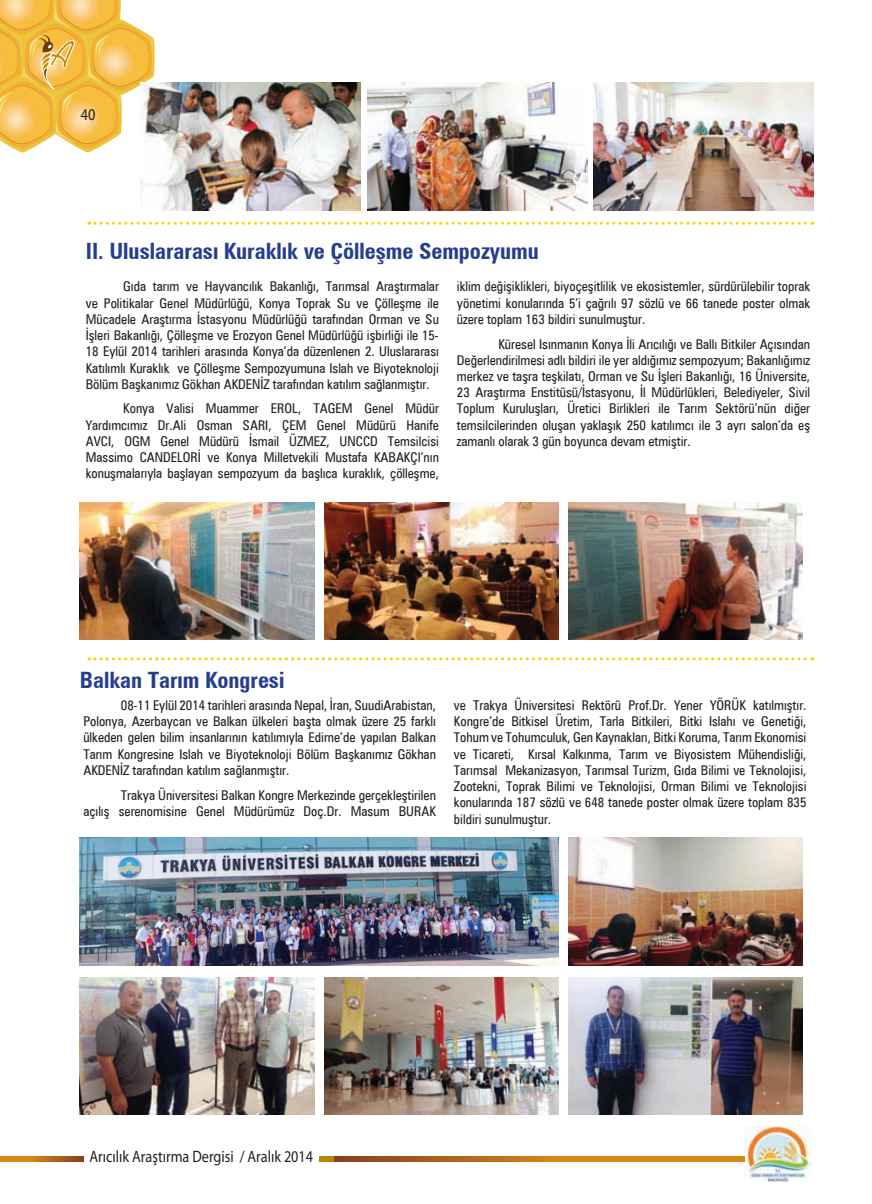
<style>
.page{position:relative;width:872px;height:1204px;background:#fff}
.page>*{position:absolute;margin:0;border:0;box-sizing:border-box;transform-origin:0 0}
.t1{font:700 condensed 22.5px "Zurich BT";color:#253f8e}
.t2{font:16.5px "Myriad Pro";color:#231f20;scale:.86 1}
.t3{font:condensed 13.5px/16.2px "Zurich BT";color:#231f20;text-align:justify}
</style>
<div class="page">
<div style="left:320px;top:1156px;width:424px;height:5px;background:#b88609"></div>
<svg style="left:0;top:0;width:155px;height:153px;background:#f4c766"></svg>
<img style="left:744px;top:1126px;width:67px;height:55px">
<svg style="left:0;top:1156px;width:83px;height:5px"></svg>
<svg style="left:334px;top:1156px;width:410px;height:5px;background:#bf7319"></svg>
<img style="left:80px;top:503px;width:234px;height:136px">
<img style="left:324px;top:503px;width:234px;height:136px">
<img style="left:568px;top:503px;width:235px;height:136px">
<svg style="left:89px;top:222px;width:724px;height:3px"></svg>
<svg style="left:89px;top:657px;width:724px;height:3px"></svg>
<img style="left:141px;top:82px;width:220px;height:129px">
<img style="left:367px;top:82px;width:220px;height:129px">
<img style="left:593px;top:82px;width:220px;height:129px">
<img style="left:80px;top:837px;width:478px;height:128px">
<img style="left:80px;top:977px;width:234px;height:136px">
<img style="left:324px;top:977px;width:234px;height:136px">
<img style="left:568px;top:837px;width:235px;height:128px">
<img style="left:568px;top:977px;width:235px;height:136px">
<p class="t2" style="left:81px;top:105px;width:18px">40</p>
<h1 class="t1" style="left:86px;top:237px;width:454px">II. Uluslararası Kuraklık ve Çölleşme Sempozyumu</h1>
<p class="t3" style="left:86px;top:278px;width:355px;text-indent:38px">Gıda tarım ve Hayvancılık Bakanlığı, Tarımsal Araştırmalar ve Politikalar Genel Müdürlüğü, Konya Toprak Su ve Çölleşme ile Mücadele Araştırma İstasyonu Müdürlüğü tarafından Orman ve Su İşleri Bakanlığı, Çölleşme ve Erozyon Genel Müdürlüğü işbirliği ile 15- 18 Eylül 2014 tarihleri arasında Konya’da düzenlenen 2. Uluslararası Katılımlı Kuraklık ve Çölleşme Sempozyumuna Islah ve Biyoteknoloji Bölüm Başkanımız Gökhan AKDENİZ tarafından katılım sağlanmıştır.</p>
<p class="t3" style="left:86px;top:400px;width:355px;text-indent:38px">Konya Valisi Muammer EROL, TAGEM Genel Müdür Yardımcımız Dr.Ali Osman SARI, ÇEM Genel Müdürü Hanife AVCI, OGM Genel Müdürü İsmail ÜZMEZ, UNCCD Temsilcisi Massimo CANDELORİ ve Konya Milletvekili Mustafa KABAKÇI’nın konuşmalarıyla başlayan sempozyum da başlıca kuraklık, çölleşme,</p>
<p class="t3" style="left:457px;top:278px;width:355px">iklim değişiklikleri, biyoçeşitlilik ve ekosistemler, sürdürülebilir toprak yönetimi konularında 5’i çağrılı 97 sözlü ve 66 tanede poster olmak üzere toplam 163 bildiri sunulmuştur.</p>
<p class="t3" style="left:457px;top:335px;width:355px;text-indent:41px">Küresel Isınmanın Konya İli Arıcılığı ve Ballı Bitkiler Açısından Değerlendirilmesi adlı bildiri ile yer aldığımız sempozyum; Bakanlığımız merkez ve taşra teşkilatı, Orman ve Su İşleri Bakanlığı, 16 Üniversite, 23 Araştırma Enstitüsü/İstasyonu, İl Müdürlükleri, Belediyeler, Sivil Toplum Kuruluşları, Üretici Birlikleri ile Tarım Sektörü’nün diğer temsilcilerinden oluşan yaklaşık 250 katılımcı ile 3 ayrı salon’da eş zamanlı olarak 3 gün boyunca devam etmiştir.</p>
<h1 class="t1" style="left:80px;top:666px;width:206px">Balkan Tarım Kongresi</h1>
<p class="t3" style="left:83px;top:697px;width:354px;text-indent:38px">08-11 Eylül 2014 tarihleri arasında Nepal, İran, SuudiArabistan, Polonya, Azerbaycan ve Balkan ülkeleri başta olmak üzere 25 farklı ülkeden gelen bilim insanlarının katılımıyla Edirne’de yapılan Balkan Tarım Kongresine Islah ve Biyoteknoloji Bölüm Başkanımız Gökhan AKDENİZ tarafından katılım sağlanmıştır.</p>
<p class="t3" style="left:83px;top:786px;width:354px;text-align:right">Trakya Üniversitesi Balkan Kongre Merkezinde gerçekleştirilen<br>açılış serenomisine Genel Müdürümüz Doç.Dr. Masum BURAK</p>
<p class="t3" style="left:454px;top:697px;width:354px">ve Trakya Üniversitesi Rektörü Prof.Dr. Yener YÖRÜK katılmıştır.<br>Kongre’de Bitkisel Üretim, Tarla Bitkileri, Bitki Islahı ve Genetiği, Tohum ve Tohumculuk, Gen Kaynakları, Bitki Koruma, Tarım Ekonomisi ve Ticareti, Kırsal Kalkınma, Tarım ve Biyosistem Mühendisliği, Tarımsal Mekanizasyon, Tarımsal Turizm, Gıda Bilimi ve Teknolojisi, Zootekni, Toprak Bilimi ve Teknolojisi, Orman Bilimi ve Teknolojisi konularında 187 sözlü ve 648 tanede poster olmak üzere toplam 835 bildiri sunulmuştur.</p>
<p class="t2" style="left:90px;top:1146px;width:261px">Arıcılık Araştırma Dergisi / Aralık 2014</p>
</div>
